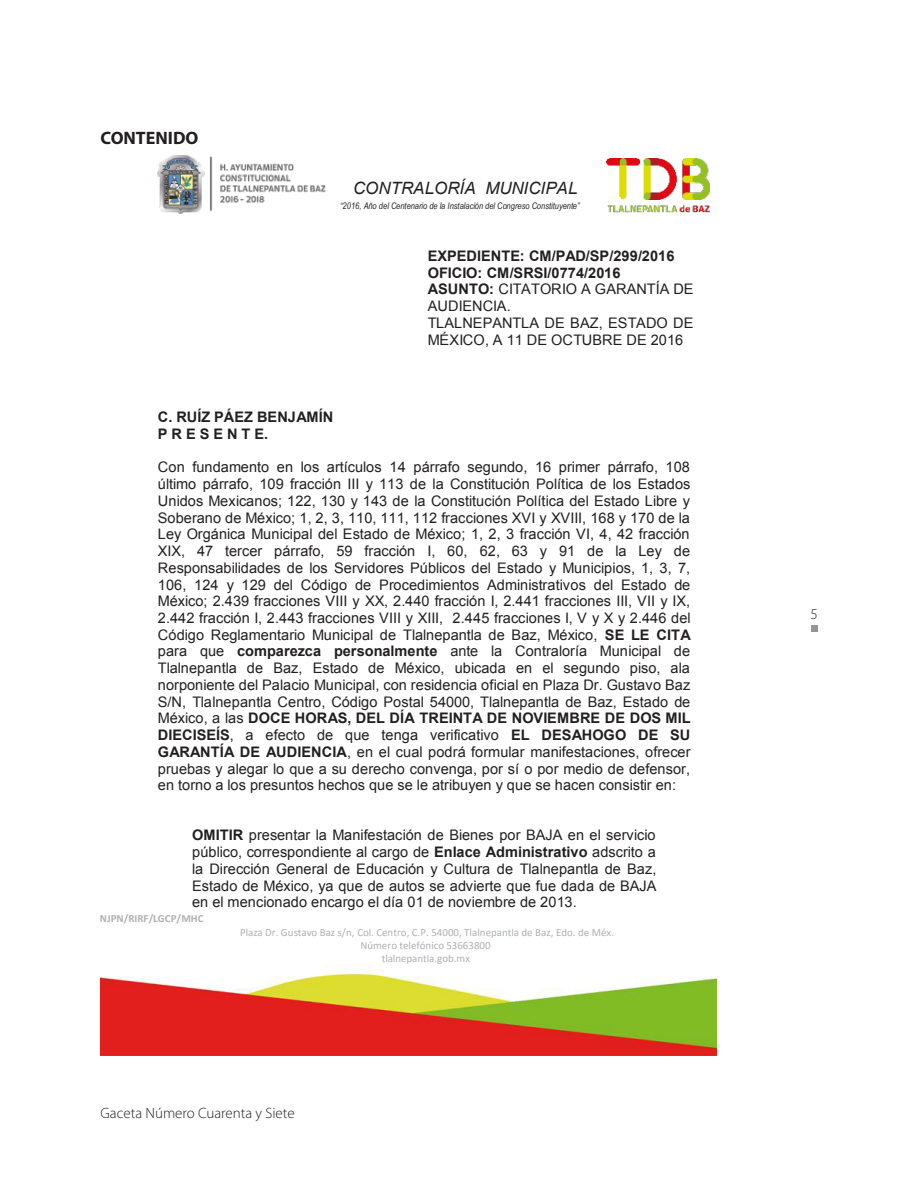
<style>
.page{position:relative;width:918px;height:1188px;background:#fff}
.page>*{position:absolute;margin:0;border:0;box-sizing:border-box;transform-origin:0 0}
.Cuerpo_de_texto{font:700 18px "Myriad Pro";color:#231f20}
.t1{font:italic 16.95px "Arial";letter-spacing:-.005em;color:#231f20}
.t2{font:300 15px "Myriad Pro";color:#231f20}
.t3{font:14.55px/16.8px "Arial";letter-spacing:.005em;color:#231f20;text-align:justify}
.t4{font:700 14.55px/16.6px "Arial";letter-spacing:.005em;color:#231f20}
.t5{font:10.95px/13.2px "Calibri";color:#afb0b4;text-align:center}
.t6{font:700 10.95px "Calibri";color:#afb0b4}
.t7{font:italic 9.15px "Arial Narrow";letter-spacing:.005em;color:#231f20}
.s1{font-weight:700}
</style>
<div class="page">
<div style="left:811px;top:625px;width:6px;height:7px;background:#939598"></div>
<img style="left:158px;top:156px;width:168px;height:57px">
<img style="left:607px;top:158px;width:103px;height:55px">
<img style="left:100px;top:965px;width:617px;height:91px">
<p class="Cuerpo_de_texto" style="left:100px;top:126px;width:99px">CONTENIDO</p>
<p class="t1" style="left:353px;top:177px;width:226px">CONTRALORÍA MUNICIPAL</p>
<p class="t7" style="left:340px;top:199px;width:241px">“2016, Año del Centenario de la Instalación del Congreso Constituyente”</p>
<p class="t3" style="left:428px;top:247px;width:267px;text-align:left"><span class="s1">EXPEDIENTE: CM/PAD/SP/299/2016<br>OFICIO: CM/SRSI/0774/2016<br>ASUNTO:</span> CITATORIO A GARANTÍA DE<br>AUDIENCIA.<br>TLALNEPANTLA DE BAZ, ESTADO DE<br>MÉXICO, A 11 DE OCTUBRE DE 2016</p>
<p class="t4" style="left:158px;top:409px;width:177px">C. RUÍZ PÁEZ BENJAMÍN<br>P R E S E N T E.</p>
<p class="t3" style="left:158px;top:459px;width:535px">Con fundamento en los artículos 14 párrafo segundo, 16 primer párrafo, 108 último párrafo, 109 fracción III y 113 de la Constitución Política de los Estados Unidos Mexicanos; 122, 130 y 143 de la Constitución Política del Estado Libre y Soberano de México; 1, 2, 3, 110, 111, 112 fracciones XVI y XVIII, 168 y 170 de la Ley Orgánica Municipal del Estado de México; 1, 2, 3 fracción VI, 4, 42 fracción XIX, 47 tercer párrafo, 59 fracción I, 60, 62, 63 y 91 de la Ley de Responsabilidades de los Servidores Públicos del Estado y Municipios, 1, 3, 7, 106, 124 y 129 del Código de Procedimientos Administrativos del Estado de México; 2.439 fracciones VIII y XX, 2.440 fracción I, 2.441 fracciones III, VII y IX, 2.442 fracción I, 2.443 fracciones VIII y XIII, 2.445 fracciones I, V y X y 2.446 del Código Reglamentario Municipal de Tlalnepantla de Baz, México, <span class="s1">SE LE CITA </span>para que <span class="s1">comparezca personalmente</span> ante la Contraloría Municipal de Tlalnepantla de Baz, Estado de México, ubicada en el segundo piso, ala norponiente del Palacio Municipal, con residencia oficial en Plaza Dr. Gustavo Baz S/N, Tlalnepantla Centro, Código Postal 54000, Tlalnepantla de Baz, Estado de México, a las <span class="s1">DOCE HORAS, DEL DÍA TREINTA DE NOVIEMBRE DE DOS MIL DIECISEÍS</span>, a efecto de que tenga verificativo <span class="s1">EL DESAHOGO DE SU GARANTÍA DE AUDIENCIA</span>, en el cual podrá formular manifestaciones, ofrecer pruebas y alegar lo que a su derecho convenga, por sí o por medio de defensor, en torno a los presuntos hechos que se le atribuyen y que se hacen consistir en:</p>
<p class="t3" style="left:192px;top:827px;width:466px"><span class="s1">OMITIR</span> presentar la Manifestación de Bienes por BAJA en el servicio público, correspondiente al cargo de <span class="s1">Enlace Administrativo</span> adscrito a la Dirección General de Educación y Cultura de Tlalnepantla de Baz, Estado de México, ya que de autos se advierte que fue dada de BAJA en el mencionado encargo el día 01 de noviembre de 2013.</p>
<p class="t6" style="left:100px;top:911px;width:105px">NJPN/RIRF/LGCP/MHC</p>
<p class="t5" style="left:240px;top:925px;width:376px">Plaza Dr. Gustavo Baz s/n, Col. Centro, C.P. 54000, Tlalnepantla de Baz, Edo. de Méx.<br>Número telefónico 53663800<br>tlalnepantla.gob.mx</p>
<p class="t2" style="left:100px;top:1104px;width:196px">Gaceta Número Cuarenta y Siete</p>
<p class="t2" style="left:810px;top:605px;width:9px">5</p>
</div>
